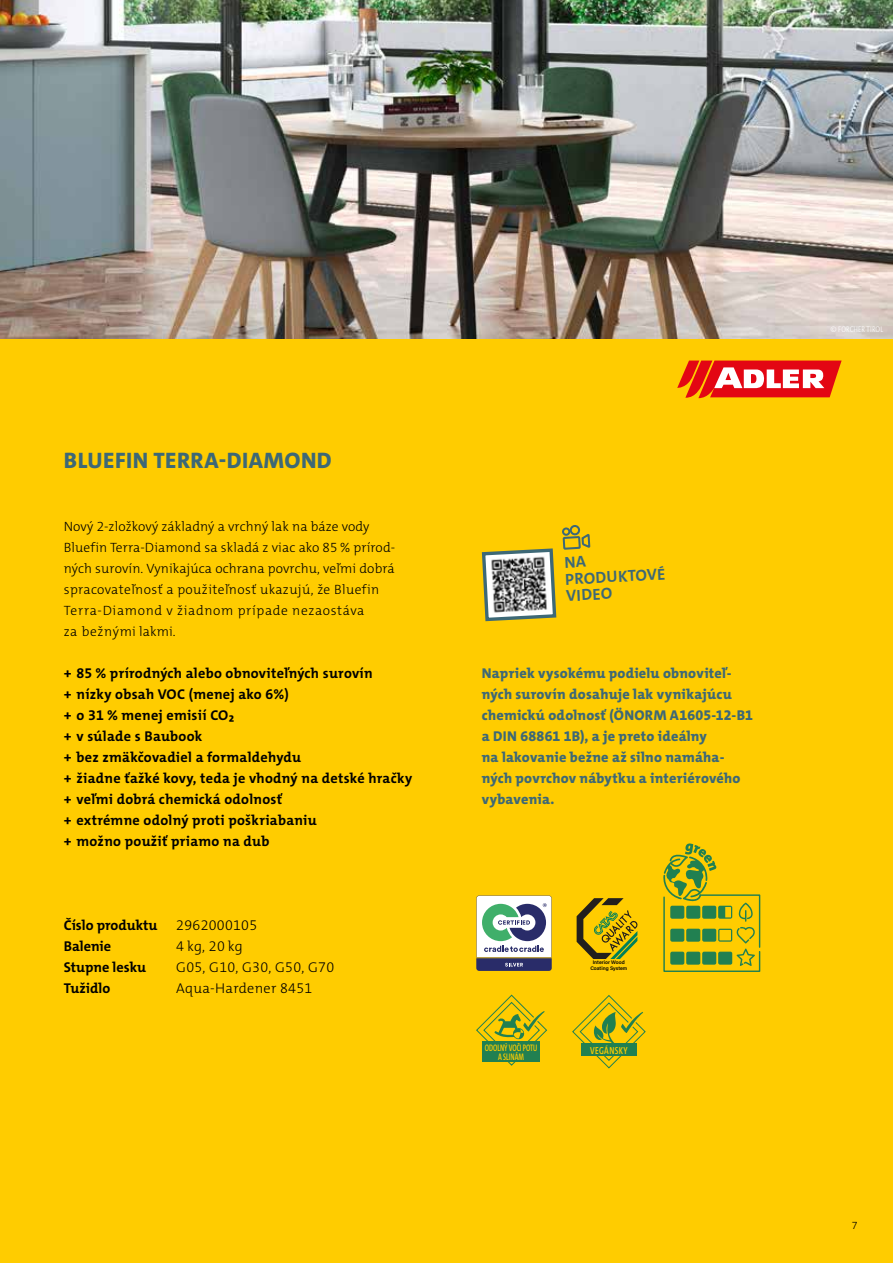
<style>
.page{position:relative;width:893px;height:1263px;background:#fff}
.page>*{position:absolute;margin:0;border:0;box-sizing:border-box;transform-origin:0 0}
.t1{font:800 22.5px "The Mix C4 s";letter-spacing:.02em;color:#3d6876}
.t2{font:700 16.05px/16.8px "The Mix C4 s";color:#3d6876}
.t3{font:700 14.25px/21px "The Mix C4 s";letter-spacing:.02em;color:#000}
.t4{font:800 14.25px/21px "The Mix C4 s";letter-spacing:.015em;color:#3d6876}
.t5{font:300 14.25px "The Mix C4 s";letter-spacing:.02em;color:#000}
.t6{font:700 14.25px "The Mix C4 s";color:#000}
.t7{font:300 13.5px/21px "The Mix C4 s";letter-spacing:.01em;color:#000}
.t8{font:300 10.5px "The Mix C4 s";color:#000}
.t9{font:600 10.2px "The Mix Cd";letter-spacing:.04em;color:#fc0;scale:.91 1}
.t10{font:600 9.6px/9.8px "The Mix Cd";color:#fc0;text-align:center;scale:.8 1}
.t11{font:300 8.25px "The Mix Cd";letter-spacing:.02em;color:#fff}
.t12{font:5.1px/5.6px "Acumin Variable Concept";letter-spacing:-.005em;color:#000;text-align:center}
.s1{font-family:"The Mix C4 s"}
</style>
<div class="page">
<div style="left:0;top:338px;width:893px;height:925px;background:#fc0"></div>
<svg style="left:677px;top:361px;width:165px;height:37px;background:#ec5845"></svg>
<svg style="left:481px;top:525px;width:110px;height:97px"></svg>
<svg style="left:572px;top:995px;width:74px;height:74px"></svg>
<div style="left:581px;top:1044px;width:55px;height:12px;background:#218051"></div>
<svg style="left:476px;top:994px;width:72px;height:72px"></svg>
<svg style="left:663px;top:843px;width:97px;height:129px"></svg>
<svg style="left:476px;top:895px;width:76px;height:76px;background:#9facb2"></svg>
<svg style="left:577px;top:898px;width:61px;height:61px"></svg>
<img style="left:0;top:0;width:893px;height:338px">
<h1 class="t1" style="left:64px;top:445px;width:269px">BLUEFIN TERRA-DIAMOND</h1>
<p class="t7" style="left:64px;top:516px;width:333px">Nový 2-zložkový základný a vrchný lak na báze vody Bluefin Terra-Diamond sa skladá z viac ako 85 % prírod&shy;ných surovín. Vynikajúca ochrana povrchu, veľmi dobrá spracovateľnosť a použiteľnosť ukazujú, že Bluefin Terra-Diamond v žiadnom prípade nezaostáva<br>za bežnými lakmi.</p>
<p class="t3" style="left:64px;top:662px;width:350px">+ 85 % prírodných alebo obnoviteľných surovín<br>+ nízky obsah VOC (menej ako 6%)<br>+ o 31 % menej emisií CO₂<br>+ v súlade s Baubook<br>+ bez zmäkčovadiel a formaldehydu<br>+ žiadne ťažké kovy, teda je vhodný na detské hračky + veľmi dobrá chemická odolnosť<br>+ extrémne odolný proti poškriabaniu<br>+ možno použiť priamo na dub</p>
<p class="t6" style="left:64px;top:916px;width:95px">Číslo produktu</p>
<p class="t5" style="left:176px;top:916px;width:82px">2962000105</p>
<p class="t6" style="left:64px;top:937px;width:49px">Balenie</p>
<p class="t5" style="left:176px;top:937px;width:68px">4 kg, 20 kg</p>
<p class="t6" style="left:64px;top:958px;width:84px">Stupne lesku</p>
<p class="t5" style="left:176px;top:958px;width:159px">G05, G10, G30, G50, G70</p>
<p class="t6" style="left:64px;top:979px;width:48px">Tužidlo</p>
<p class="t5" style="left:176px;top:979px;width:138px">Aqua-Hardener 8451</p>
<p class="t2" style="left:564px;top:554px;width:102px;rotate:-3deg">NA<br>PRODUKTOVÉ<br>VIDEO</p>
<p class="t4" style="left:482px;top:662px;width:273px">Napriek vysokému podielu obnoviteľ&shy;ných surovín dosahuje lak vynikajúcu chemickú odolnosť (ÖNORM A1605-12-B1 a DIN 68861 1B), a je preto ideálny<br>na lakovanie bežne až silno namáha&shy;ných povrchov nábytku a interiérového vybavenia.</p>
<p class="t10" style="left:485px;top:1042px;width:67px">ODOLNÝ VOČI POTU<br>A SLINÁM</p>
<p class="t12" style="left:590px;top:959px;width:39px">Interior Wood<br>Coating System</p>
<p class="t9" style="left:590px;top:1043px;width:42px">VEGÁNSKY</p>
<p class="t11" style="left:830px;top:324px;width:54px"><span class="s1">©</span> FORCHER TIROL</p>
<p class="t8" style="left:852px;top:1219px;width:7px">7</p>
</div>
